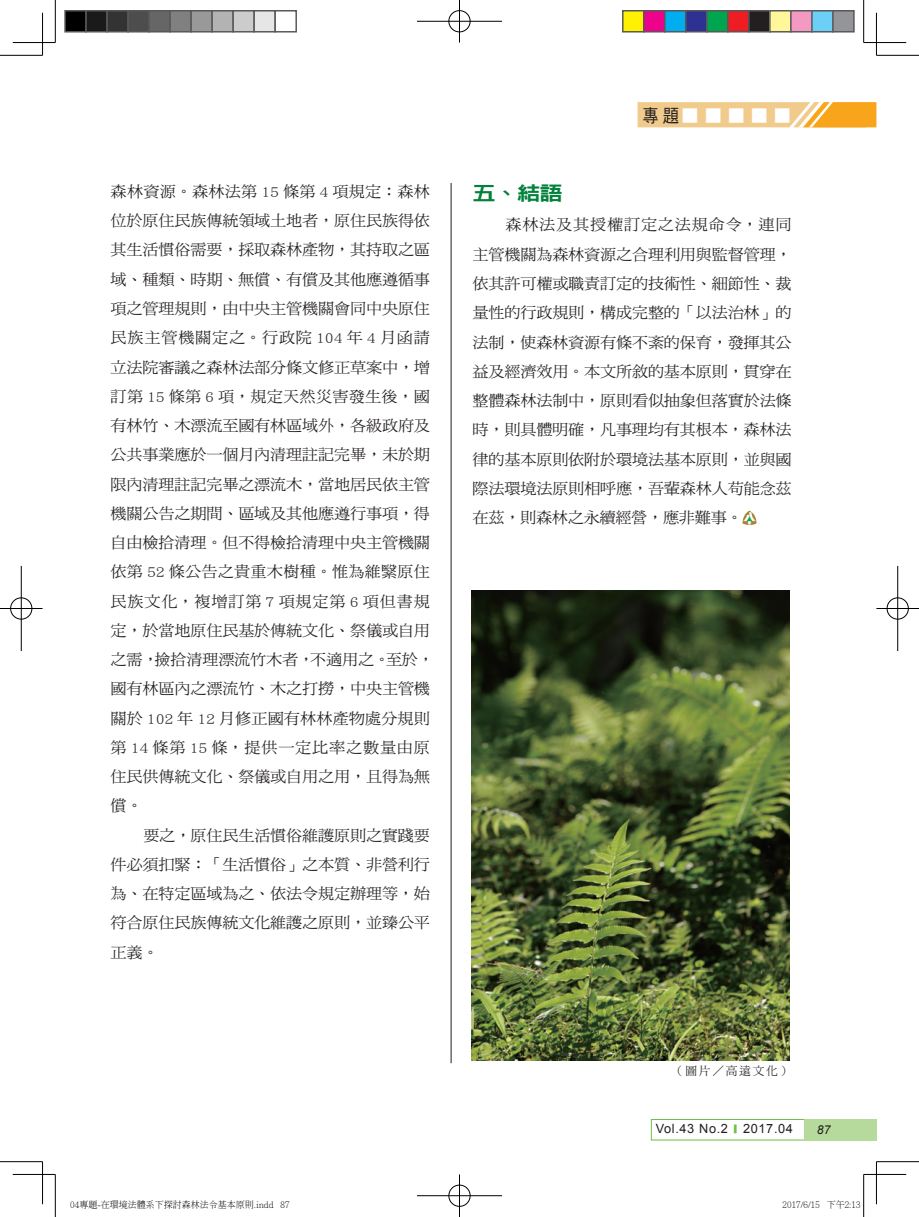
<style>
.page{position:relative;width:919px;height:1217px;background:#fff}
.page>*{position:absolute;margin:0;border:0;box-sizing:border-box;transform-origin:0 0}
.標{font:19.5px "DF Hei Std W9";color:#00823a;scale:1.2 1}
.new{font:15.45px/29.2px "DF Ming Std W5";letter-spacing:-.015em;color:#231f20;text-align:justify;scale:1.05 1}
.t1{font:700 14.4px "AR Hei B5";color:#fff}
.t2{font:12.75px "Arial";letter-spacing:.05em;color:#231f20}
.正常{font:italic 12.15px "Arial";color:#231f20}
.照片說{font:11.7px "DF Ming Std W5";letter-spacing:.15em;color:#231f20}
.t3{font:300 9px "Adobe Ming Std";color:#000}
.s1{font-family:"DF Hei Std W5";font-weight:400;font-size:18px;color:#231f20}
.s2{font-family:"AR Hei B5";font-weight:700;font-size:10.65px;color:#71bf44}
</style>
<div class="page">
<hr style="left:451px;top:183px;width:1px;height:879px;background:#231f20">
<img style="left:742px;top:510px;width:14px;height:15px">
<img style="left:471px;top:590px;width:318px;height:470px">
<div style="left:651px;top:1118px;width:157px;height:22px;border:1px solid #71bf44"></div>
<div style="left:804px;top:1118px;width:72px;height:22px;background:#b6da9b"></div>
<svg style="left:637px;top:102px;width:239px;height:25px;background:#f3c476"></svg>
<hr style="left:0;top:55px;width:43px;height:1px;background:#000">
<hr style="left:876px;top:55px;width:42px;height:1px;background:#000">
<hr style="left:0;top:1161px;width:43px;height:1px;background:#000">
<hr style="left:876px;top:1161px;width:42px;height:1px;background:#000">
<hr style="left:55px;top:0;width:1px;height:43px;background:#000">
<hr style="left:55px;top:1174px;width:1px;height:42px;background:#000">
<hr style="left:863px;top:0;width:1px;height:43px;background:#000">
<hr style="left:863px;top:1174px;width:1px;height:42px;background:#000">
<hr style="left:13px;top:42px;width:42px;height:1px;background:#000">
<hr style="left:863px;top:42px;width:43px;height:1px;background:#000">
<hr style="left:13px;top:1173px;width:42px;height:1px;background:#000">
<hr style="left:863px;top:1173px;width:43px;height:1px;background:#000">
<hr style="left:42px;top:13px;width:1px;height:42px;background:#000">
<hr style="left:42px;top:1161px;width:1px;height:42px;background:#000">
<hr style="left:876px;top:13px;width:1px;height:42px;background:#000">
<hr style="left:876px;top:1161px;width:1px;height:42px;background:#000">
<div style="left:448px;top:10px;width:23px;height:23px;border:2px solid #fff;border-radius:50%"></div>
<hr style="left:417px;top:20px;width:85px;height:2px;background:#fff">
<hr style="left:458px;top:0;width:2px;height:43px;background:#fff">
<div style="left:448px;top:10px;width:22px;height:22px;border:1px solid #000;border-radius:50%"></div>
<hr style="left:417px;top:21px;width:85px;height:1px;background:#000">
<hr style="left:459px;top:0;width:1px;height:43px;background:#000">
<div style="left:448px;top:1183px;width:23px;height:23px;border:2px solid #fff;border-radius:50%"></div>
<hr style="left:417px;top:1194px;width:85px;height:2px;background:#fff">
<hr style="left:458px;top:1174px;width:2px;height:42px;background:#fff">
<div style="left:448px;top:1184px;width:22px;height:22px;border:1px solid #000;border-radius:50%"></div>
<hr style="left:417px;top:1195px;width:85px;height:1px;background:#000">
<hr style="left:459px;top:1174px;width:1px;height:42px;background:#000">
<div style="left:10px;top:596px;width:23px;height:24px;border:2px solid #fff;border-radius:50%"></div>
<hr style="left:0;top:607px;width:43px;height:2px;background:#fff">
<hr style="left:20px;top:566px;width:2px;height:85px;background:#fff">
<div style="left:10px;top:597px;width:22px;height:22px;border:1px solid #000;border-radius:50%"></div>
<hr style="left:0;top:608px;width:43px;height:1px;background:#000">
<hr style="left:21px;top:566px;width:1px;height:85px;background:#000">
<div style="left:885px;top:596px;width:24px;height:24px;border:2px solid #fff;border-radius:50%"></div>
<hr style="left:876px;top:607px;width:42px;height:2px;background:#fff">
<hr style="left:896px;top:566px;width:2px;height:85px;background:#fff">
<div style="left:886px;top:597px;width:22px;height:22px;border:1px solid #000;border-radius:50%"></div>
<hr style="left:876px;top:608px;width:42px;height:1px;background:#000">
<hr style="left:897px;top:566px;width:1px;height:85px;background:#000">
<div style="left:65px;top:11px;width:21px;height:21px;background:#000"></div>
<div style="left:64px;top:10px;width:23px;height:23px;border:2px solid #595959"></div>
<div style="left:86px;top:11px;width:21px;height:21px;background:#1a1a1a"></div>
<div style="left:85px;top:10px;width:23px;height:23px;border:2px solid #595959"></div>
<div style="left:107px;top:11px;width:21px;height:21px;background:#333"></div>
<div style="left:106px;top:10px;width:23px;height:23px;border:2px solid #595959"></div>
<div style="left:128px;top:11px;width:21px;height:21px;background:#4d4d4d"></div>
<div style="left:127px;top:10px;width:23px;height:23px;border:2px solid #595959"></div>
<div style="left:149px;top:11px;width:21px;height:21px;background:#666"></div>
<div style="left:148px;top:10px;width:23px;height:23px;border:2px solid #595959"></div>
<div style="left:170px;top:11px;width:21px;height:21px;background:#808080"></div>
<div style="left:169px;top:10px;width:23px;height:23px;border:2px solid #595959"></div>
<div style="left:191px;top:11px;width:21px;height:21px;background:#999"></div>
<div style="left:190px;top:10px;width:23px;height:23px;border:2px solid #595959"></div>
<div style="left:212px;top:11px;width:21px;height:21px;background:#b3b3b3"></div>
<div style="left:211px;top:10px;width:23px;height:23px;border:2px solid #595959"></div>
<div style="left:233px;top:11px;width:21px;height:21px;background:#ccc"></div>
<div style="left:232px;top:10px;width:23px;height:23px;border:2px solid #595959"></div>
<div style="left:254px;top:11px;width:21px;height:21px;background:#e6e6e6"></div>
<div style="left:253px;top:10px;width:23px;height:23px;border:2px solid #595959"></div>
<div style="left:274px;top:10px;width:23px;height:23px;border:2px solid #595959"></div>
<div style="left:622px;top:11px;width:21px;height:21px;background:#fff101"></div>
<div style="left:622px;top:10px;width:22px;height:23px;border:2px solid #595959"></div>
<div style="left:643px;top:11px;width:21px;height:21px;background:#ed028c"></div>
<div style="left:643px;top:10px;width:22px;height:23px;border:2px solid #595959"></div>
<div style="left:664px;top:11px;width:21px;height:21px;background:#00aeef"></div>
<div style="left:664px;top:10px;width:22px;height:23px;border:2px solid #595959"></div>
<div style="left:685px;top:11px;width:21px;height:21px;background:#2e3092"></div>
<div style="left:685px;top:10px;width:22px;height:23px;border:2px solid #595959"></div>
<div style="left:706px;top:11px;width:21px;height:21px;background:#00a54f"></div>
<div style="left:706px;top:10px;width:22px;height:23px;border:2px solid #595959"></div>
<div style="left:727px;top:11px;width:21px;height:21px;background:#ee1d23"></div>
<div style="left:727px;top:10px;width:22px;height:23px;border:2px solid #595959"></div>
<div style="left:748px;top:11px;width:21px;height:21px;background:#231f20"></div>
<div style="left:748px;top:10px;width:22px;height:23px;border:2px solid #595959"></div>
<div style="left:769px;top:11px;width:21px;height:21px;background:#fff79a"></div>
<div style="left:769px;top:10px;width:22px;height:23px;border:2px solid #595959"></div>
<div style="left:790px;top:11px;width:21px;height:21px;background:#f499c2"></div>
<div style="left:790px;top:10px;width:22px;height:23px;border:2px solid #595959"></div>
<div style="left:811px;top:11px;width:21px;height:21px;background:#6bcff6"></div>
<div style="left:811px;top:10px;width:22px;height:23px;border:2px solid #595959"></div>
<div style="left:832px;top:11px;width:21px;height:21px;background:#939598"></div>
<div style="left:832px;top:10px;width:22px;height:23px;border:2px solid #595959"></div>
<p class="new" style="left:111px;top:176px;width:309px;text-align:left">森林資源。森林法第 15 條第 4 項規定：森林位於原住民族傳統領域土地者，原住民族得依其生活慣俗需要，採取森林產物，其持取之區域、種類、時期、無償、有償及其他應遵循事項之管理規則，由中央主管機關會同中央原住民族主管機關定之。行政院 104 年 4 月函請立法院審議之森林法部分條文修正草案中，增訂第 15 條第 6 項，規定天然災害發生後，國有林竹、木漂流至國有林區域外，各級政府及公共事業應於一個月內清理註記完畢，未於期限內清理註記完畢之漂流木，當地居民依主管機關公告之期間、區域及其他應遵行事項，得自由檢拾清理。但不得檢拾清理中央主管機關依第 52 條公告之貴重木樹種。惟為維繄原住民族文化，複增訂第 7 項規定第 6 項但書規定，於當地原住民基於傳統文化、祭儀或自用之需，撿拾清理漂流竹木者，不適用之。至於，國有林區內之漂流竹、木之打撈，中央主管機關於 102 年 12 月修正國有林林產物處分規則第 14 條第 15 條，提供一定比率之數量由原住民供傳統文化、祭儀或自用之用，且得為無償。</p>
<p class="new" style="left:111px;top:820px;width:306px;text-indent:33px">要之，原住民生活慣俗維護原則之實踐要件必須扣緊：「生活慣俗」之本質、非營利行為、在特定區域為之、依法令規定辦理等，始符合原住民族傳統文化維護之原則，並臻公平正義。</p>
<p class="t1" style="left:642px;top:108px;width:149px"><span class="s1">專題</span>█████</p>
<p class="標" style="left:472px;top:183px;width:77px">五、結語</p>
<p class="new" style="left:472px;top:210px;width:305px;text-indent:33px">森林法及其授權訂定之法規命令，連同主管機關為森林資源之合理利用與監督管理，依其許可權或職責訂定的技術性、細節性、裁量性的行政規則，構成完整的「以法治林」的法制，使森林資源有條不紊的保育，發揮其公益及經濟效用。本文所敘的基本原則，貫穿在整體森林法制中，原則看似抽象但落實於法條時，則具體明確，凡事理均有其根本，森林法律的基本原則依附於環境法基本原則，並與國際法環境法原則相呼應，吾輩森林人苟能念茲在茲，則森林之永續經營，應非難事。</p>
<p class="照片說" style="left:672px;top:1064px;width:121px">（圖片／高遠文化）</p>
<p class="t2" style="left:655px;top:1120px;width:139px">Vol.43 No.2 <span class="s2">■</span> 2017.04</p>
<p class="正常" style="left:816px;top:1121px;width:15px">87</p>
<p class="t3" style="left:70px;top:1199px;width:221px">04專題-在環境法體系下探討森林法令基本原則.indd 87</p>
<p class="t3" style="left:782px;top:1199px;width:79px">2017/6/15 下午2:13</p>
</div>
